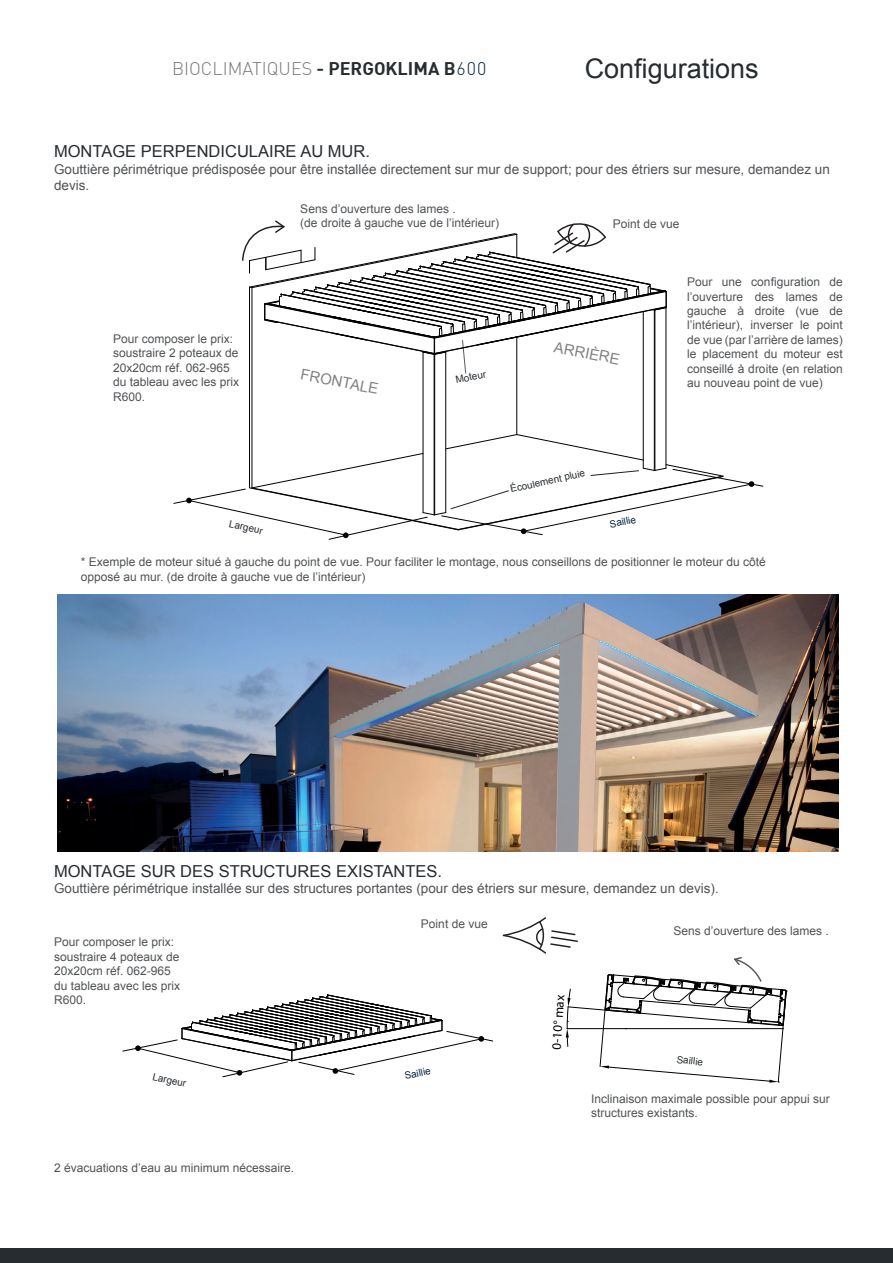
<style>
.page{position:relative;width:893px;height:1263px;background:#fff}
.page>*{position:absolute;margin:0;border:0;box-sizing:border-box;transform-origin:0 0}
.t1{font:27px "Arial";color:#262c30}
.t2{font:300 18px "DIN";color:#76787b}
.t3{font:16.5px "Arial";color:#262c30}
.t4{font:15px "Arial";color:#838184}
.t5{font:13.5px/16.2px "Arial";color:#505356}
.t6{font:13.2px "Delicious Small Caps";color:#000001}
.t7{font:12px/14.4px "Arial";color:#505356}
.t8{font:9.9px "Arial";color:#262c30}
.t9{font:9.9px "Arial";color:#03243e}
.s1{font-weight:700;color:#262c30}
.s2{color:#03243e}
</style>
<div class="page">
<div style="left:0;top:1248px;width:893px;height:15px;background:#262c30"></div>
<hr style="left:655px;top:310px;width:1px;height:160px;background:#000001">
<hr style="left:654px;top:310px;width:1px;height:160px;background:#000001">
<hr style="left:643px;top:312px;width:1px;height:156px;background:#000001">
<hr style="left:666px;top:308px;width:1px;height:160px;background:#000001">
<hr style="left:434px;top:354px;width:1px;height:161px;background:#000001">
<hr style="left:423px;top:352px;width:1px;height:161px;background:#000001">
<hr style="left:445px;top:352px;width:1px;height:161px;background:#000001">
<hr style="left:249px;top:287px;width:1px;height:201px;background:#000001">
<hr style="left:252px;top:288px;width:1px;height:200px;background:#000001">
<hr style="left:516px;top:337px;width:1px;height:98px;background:#000001">
<svg style="left:242px;top:220px;width:425px;height:154px"></svg>
<svg style="left:502px;top:917px;width:285px;height:166px"></svg>
<svg style="left:173px;top:434px;width:590px;height:106px"></svg>
<img style="left:57px;top:595px;width:782px;height:256px">
<svg style="left:122px;top:994px;width:371px;height:84px"></svg>
<h2 class="t2" style="left:172px;top:58px;width:316px">BIOCLIMATIQUES <span class="s1">- PERGOKLIMA B</span><span class="s2">600</span></h2>
<h1 class="t1" style="left:585px;top:51px;width:176px">Configurations</h1>
<h3 class="t3" style="left:54px;top:141px;width:317px">MONTAGE PERPENDICULAIRE AU MUR.</h3>
<p class="t5" style="left:54px;top:161px;width:777px">Gouttière périmétrique prédisposée pour être installée directement sur mur de support; pour des étriers sur mesure, demandez un devis.</p>
<p class="t7" style="left:113px;top:332px;width:128px">Pour composer le prix: soustraire 2 poteaux de<br>20x20cm réf. 062-965 du tableau avec les prix<br>R600.</p>
<p class="t7" style="left:300px;top:202px;width:200px">Sens d’ouverture des lames .<br>(de droite à gauche vue de l’intérieur)</p>
<p class="t4" style="left:303px;top:364px;width:80px;rotate:11deg">FRONTALE</p>
<p class="t8" style="left:454px;top:374px;width:32px;rotate:-12deg">Moteur</p>
<p class="t7" style="left:613px;top:217px;width:68px">Point de vue</p>
<p class="t4" style="left:556px;top:337px;width:68px;rotate:11deg">ARRIÈRE</p>
<p class="t7" style="left:687px;top:275px;width:157px;text-align:justify">Pour une configuration de l’ouverture des lames de gauche à droite (vue de l’intérieur), inverser le point de vue (par l’arrière de lames) le placement du moteur est conseillé à droite (en relation au nouveau point de vue)</p>
<p class="t8" style="left:509px;top:482px;width:78px;rotate:-12deg">Écoulement pluie</p>
<p class="t8" style="left:231px;top:517px;width:36px;rotate:12deg">Largeur</p>
<p class="t9" style="left:608px;top:518px;width:28px;rotate:-12deg">Saillie</p>
<p class="t7" style="left:81px;top:555px;width:687px">* Exemple de moteur situé à gauche du point de vue. Pour faciliter le montage, nous conseillons de positionner le moteur du côté opposé au mur. (de droite à gauche vue de l’intérieur)</p>
<h3 class="t3" style="left:54px;top:860px;width:390px">MONTAGE SUR DES STRUCTURES EXISTANTES.</h3>
<p class="t5" style="left:54px;top:880px;width:666px">Gouttière périmétrique installée sur des structures portantes (pour des étriers sur mesure, demandez un devis).</p>
<p class="t7" style="left:54px;top:935px;width:128px">Pour composer le prix: soustraire 4 poteaux de<br>20x20cm réf. 062-965 du tableau avec les prix<br>R600.</p>
<p class="t7" style="left:421px;top:917px;width:68px">Point de vue</p>
<p class="t8" style="left:154px;top:1070px;width:36px;rotate:12deg">Largeur</p>
<p class="t9" style="left:403px;top:1069px;width:28px;rotate:-12deg">Saillie</p>
<p class="t7" style="left:54px;top:1161px;width:242px">2 évacuations d’eau au minimum nécessaire.</p>
<p class="t6" style="left:548px;top:1049px;width:56px;rotate:-86deg">0-10° max</p>
<p class="t7" style="left:673px;top:923px;width:157px">Sens d’ouverture des lames .</p>
<p class="t8" style="left:677px;top:1053px;width:28px;rotate:6deg">Saillie</p>
<p class="t7" style="left:591px;top:1091px;width:240px">Inclinaison maximale possible pour appui sur structures existants.</p>
</div>
